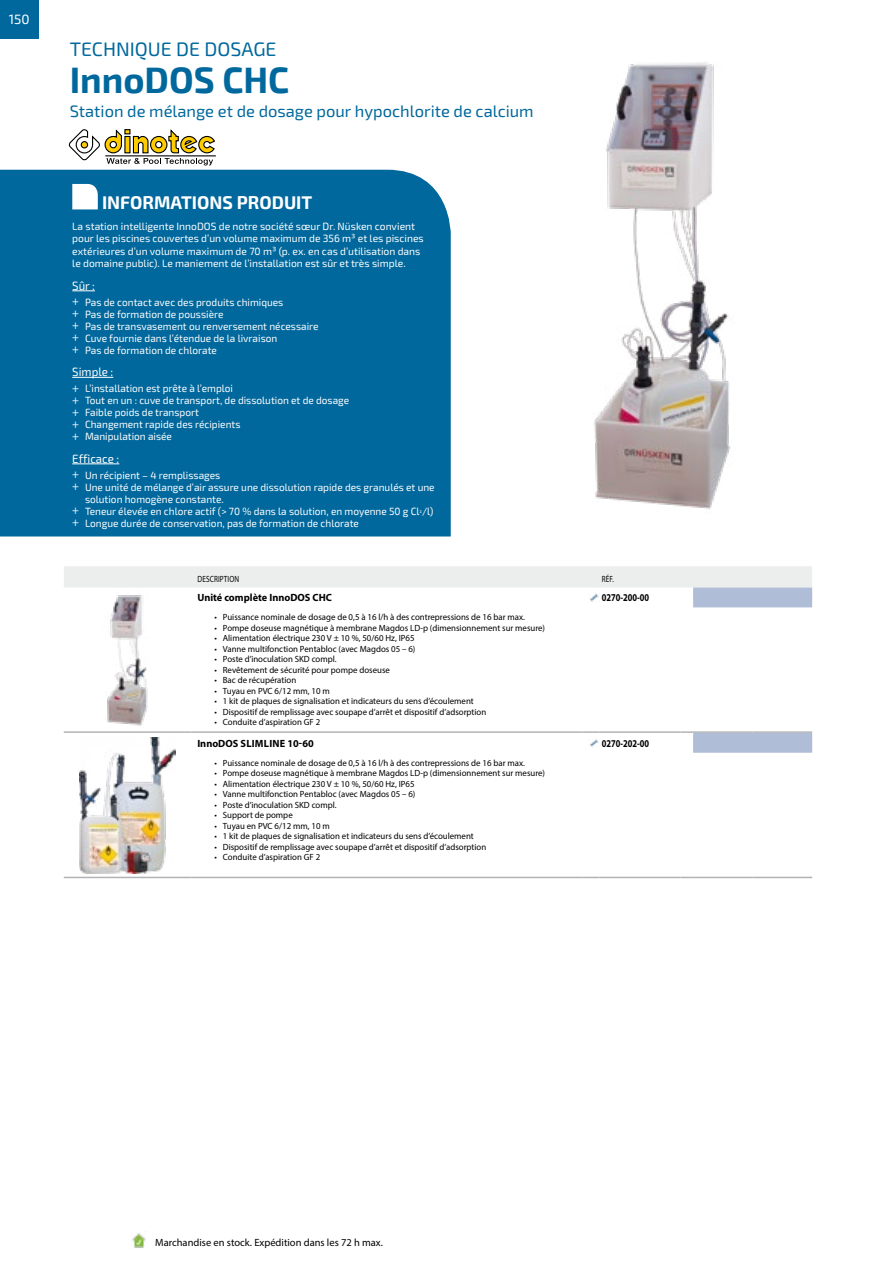
<style>
.page{position:relative;width:893px;height:1263px;background:#fff}
.page>*{position:absolute;margin:0;border:0;box-sizing:border-box;transform-origin:0 0}
._2__Roduktfamilie__N{font:700 36px "Exo 2";color:#00689d}
._1__Kapitel-Titel{font:19.5px "Exo 2";color:#00689d}
.Artikelinformation-T{font:700 18px "Exo 2";color:#fff}
._3__Subline{font:16.5px "Exo 2";color:#00689d}
.t1{font:13.5px "Exo 2";color:#fff}
.Aufzählung-Titel{font:12px "Exo 2";color:#fff;scale:.96 1}
.Artikelinformation-B{font:10.5px/12px "Exo 2";color:#fff;scale:.96 1}
.Artikelinformation-B-2{font:10.5px/12.6px "Exo 2";color:#fff}
.Artikel-HL{font:700 10.5px "Myriad Pro";color:#000}
.t2{font:10.5px "Myriad Pro";color:#000}
.Art-Nr{font:700 10.5px "Myriad Pro";color:#000;scale:.8 1}
.Beschreibung{font:9px "Myriad Pro";color:#000}
.Beschreibung-2{font:9px "Myriad Pro";letter-spacing:.02em;color:#000;scale:.8 1}
.Art-Nr-2{font:9px "Myriad Pro";color:#000;scale:.8 1}
.s1{font-family:"Myriad Pro";font-size:12px}
.s2{font-size:6.15px}
</style>
<div class="page">
<svg style="left:68px;top:129px;width:148px;height:36px"></svg>
<hr style="left:105px;top:156px;width:111px;height:1px;background:#000">
<div style="left:0;top:170px;width:451px;height:366px;background:#00689d"></div>
<svg style="left:72px;top:184px;width:26px;height:25px"></svg>
<svg style="left:72px;top:290px;width:23px;height:1px"></svg>
<hr style="left:72px;top:377px;width:41px;height:1px;background:#fff">
<hr style="left:72px;top:463px;width:47px;height:1px;background:#fff">
<hr style="left:191px;top:731px;width:392px;height:2px;background:#b1b3b4">
<hr style="left:64px;top:731px;width:127px;height:2px;background:#b1b3b4">
<hr style="left:600px;top:731px;width:80px;height:2px;background:#b1b3b4">
<img style="left:107px;top:607px;width:41px;height:119px">
<svg style="left:64px;top:566px;width:748px;height:41px"></svg>
<svg style="left:680px;top:731px;width:132px;height:22px;background:#b8c4d8"></svg>
<hr style="left:191px;top:877px;width:392px;height:1px;background:#b1b3b4">
<hr style="left:64px;top:877px;width:127px;height:1px;background:#b1b3b4">
<hr style="left:693px;top:877px;width:60px;height:1px;background:#b1b3b4">
<hr style="left:753px;top:877px;width:59px;height:1px;background:#b1b3b4">
<svg style="left:583px;top:877px;width:17px;height:1px"></svg>
<hr style="left:600px;top:877px;width:80px;height:1px;background:#b1b3b4">
<svg style="left:680px;top:877px;width:13px;height:1px"></svg>
<img style="left:80px;top:737px;width:95px;height:136px">
<svg style="left:583px;top:731px;width:17px;height:16px"></svg>
<img style="left:594px;top:62px;width:136px;height:448px">
<div style="left:0;top:0;width:38px;height:38px;background:#00689d"></div>
<img style="left:132px;top:1233px;width:14px;height:15px">
<h3 class="t1" style="left:9px;top:11px;width:22px">150</h3>
<p class="_1__Kapitel-Titel" style="left:70px;top:38px;width:208px">TECHNIQUE DE DOSAGE</p>
<p class="_2__Roduktfamilie__N" style="left:70px;top:59px;width:221px">InnoDOS CHC</p>
<p class="_3__Subline" style="left:70px;top:101px;width:465px">Station de mélange et de dosage pour hypochlorite de calcium</p>
<p class="Artikelinformation-T" style="left:77px;top:192px;width:237px"><sup>+</sup> INFORMATIONS PRODUIT</p>
<p class="Artikelinformation-B-2" style="left:72px;top:220px;width:353px">La station intelligente InnoDOS de notre société sœur Dr. Nüsken convient pour les piscines couvertes d’un volume maximum de 356 m³ et les piscines extérieures d’un volume maximum de 70 m³ (p. ex. en cas d’utilisation dans le domaine public). Le maniement de l’installation est sûr et très simple.</p>
<p class="Aufzählung-Titel" style="left:72px;top:278px;width:25px">Sûr :</p>
<p class="Artikelinformation-B" style="left:72px;top:296px;width:221px"><span class="s1">+</span> Pas de contact avec des produits chimiques</p>
<p class="Artikelinformation-B" style="left:72px;top:308px;width:159px"><span class="s1">+</span> Pas de formation de poussière</p>
<p class="Artikelinformation-B" style="left:72px;top:320px;width:258px"><span class="s1">+</span> Pas de transvasement ou renversement nécessaire</p>
<p class="Artikelinformation-B" style="left:72px;top:332px;width:215px"><span class="s1">+</span> Cuve fournie dans l’étendue de la livraison</p>
<p class="Artikelinformation-B" style="left:72px;top:344px;width:152px"><span class="s1">+</span> Pas de formation de chlorate</p>
<p class="Aufzählung-Titel" style="left:72px;top:365px;width:44px">Simple :</p>
<p class="Artikelinformation-B" style="left:72px;top:383px;width:169px"><span class="s1">+</span> L’installation est prête à l’emploi</p>
<p class="Artikelinformation-B" style="left:72px;top:395px;width:290px"><span class="s1">+</span> Tout en un : cuve de transport, de dissolution et de dosage</p>
<p class="Artikelinformation-B" style="left:72px;top:407px;width:133px"><span class="s1">+</span> Faible poids de transport</p>
<p class="Artikelinformation-B" style="left:72px;top:419px;width:177px"><span class="s1">+</span> Changement rapide des récipients</p>
<p class="Artikelinformation-B" style="left:72px;top:431px;width:105px"><span class="s1">+</span> Manipulation aisée</p>
<p class="Aufzählung-Titel" style="left:72px;top:451px;width:50px">Efficace :</p>
<p class="Artikelinformation-B" style="left:72px;top:469px;width:156px"><span class="s1">+</span> Un récipient – 4 remplissages</p>
<p class="Artikelinformation-B" style="left:85px;top:481px;width:366px;text-indent:-13px"><span class="s1">+</span> Une unité de mélange d’air assure une dissolution rapide des granulés et une solution homogène constante.</p>
<p class="Artikelinformation-B" style="left:72px;top:505px;width:378px"><span class="s1">+</span> Teneur élevée en chlore actif (&gt; 70 % dans la solution, en moyenne 50 g Cl<span class="s2">²</span>/l)</p>
<p class="Artikelinformation-B" style="left:72px;top:517px;width:300px"><span class="s1">+</span> Longue durée de conservation, pas de formation de chlorate</p>
<p class="Beschreibung-2" style="left:197px;top:573px;width:54px">DESCRIPTION</p>
<p class="Art-Nr-2" style="left:602px;top:573px;width:17px">RÉF.</p>
<p class="Artikel-HL" style="left:197px;top:591px;width:136px">Unité complète InnoDOS CHC</p>
<p class="Art-Nr" style="left:602px;top:591px;width:61px">0270-200-00</p>
<p class="Beschreibung" style="left:214px;top:612px;width:312px">• Puissance nominale de dosage de 0,5 à 16 l/h à des contrepressions de 16 bar max.</p>
<p class="Beschreibung" style="left:214px;top:622px;width:332px">• Pompe doseuse magnétique à membrane Magdos LD-p (dimensionnement sur mesure)</p>
<p class="Beschreibung" style="left:214px;top:633px;width:202px">• Alimentation électrique 230 V ± 10 %, 50/60 Hz, IP65</p>
<p class="Beschreibung" style="left:214px;top:643px;width:203px">• Vanne multifonction Pentabloc (avec Magdos 05 – 6)</p>
<p class="Beschreibung" style="left:214px;top:654px;width:124px">• Poste d’inoculation SKD compl.</p>
<p class="Beschreibung" style="left:214px;top:664px;width:177px">• Revêtement de sécurité pour pompe doseuse</p>
<p class="Beschreibung" style="left:214px;top:675px;width:83px">• Bac de récupération</p>
<p class="Beschreibung" style="left:214px;top:685px;width:117px">• Tuyau en PVC 6/12 mm, 10 m</p>
<p class="Beschreibung" style="left:214px;top:696px;width:261px">• 1 kit de plaques de signalisation et indicateurs du sens d’écoulement</p>
<p class="Beschreibung" style="left:214px;top:706px;width:273px">• Dispositif de remplissage avec soupape d’arrêt et dispositif d’adsorption</p>
<p class="Beschreibung" style="left:214px;top:717px;width:107px">• Conduite d’aspiration GF 2</p>
<p class="Artikel-HL" style="left:197px;top:736px;width:118px">InnoDOS SLIMLINE 10-60</p>
<p class="Art-Nr" style="left:602px;top:736px;width:61px">0270-202-00</p>
<p class="Beschreibung" style="left:214px;top:757px;width:312px">• Puissance nominale de dosage de 0,5 à 16 l/h à des contrepressions de 16 bar max.</p>
<p class="Beschreibung" style="left:214px;top:767px;width:332px">• Pompe doseuse magnétique à membrane Magdos LD-p (dimensionnement sur mesure)</p>
<p class="Beschreibung" style="left:214px;top:778px;width:202px">• Alimentation électrique 230 V ± 10 %, 50/60 Hz, IP65</p>
<p class="Beschreibung" style="left:214px;top:788px;width:203px">• Vanne multifonction Pentabloc (avec Magdos 05 – 6)</p>
<p class="Beschreibung" style="left:214px;top:799px;width:124px">• Poste d’inoculation SKD compl.</p>
<p class="Beschreibung" style="left:214px;top:809px;width:80px">• Support de pompe</p>
<p class="Beschreibung" style="left:214px;top:820px;width:117px">• Tuyau en PVC 6/12 mm, 10 m</p>
<p class="Beschreibung" style="left:214px;top:830px;width:261px">• 1 kit de plaques de signalisation et indicateurs du sens d’écoulement</p>
<p class="Beschreibung" style="left:214px;top:841px;width:273px">• Dispositif de remplissage avec soupape d’arrêt et dispositif d’adsorption</p>
<p class="Beschreibung" style="left:214px;top:851px;width:107px">• Conduite d’aspiration GF 2</p>
<p class="t2" style="left:155px;top:1236px;width:229px">Marchandise en stock. Expédition dans les 72 h max.</p>
</div>
